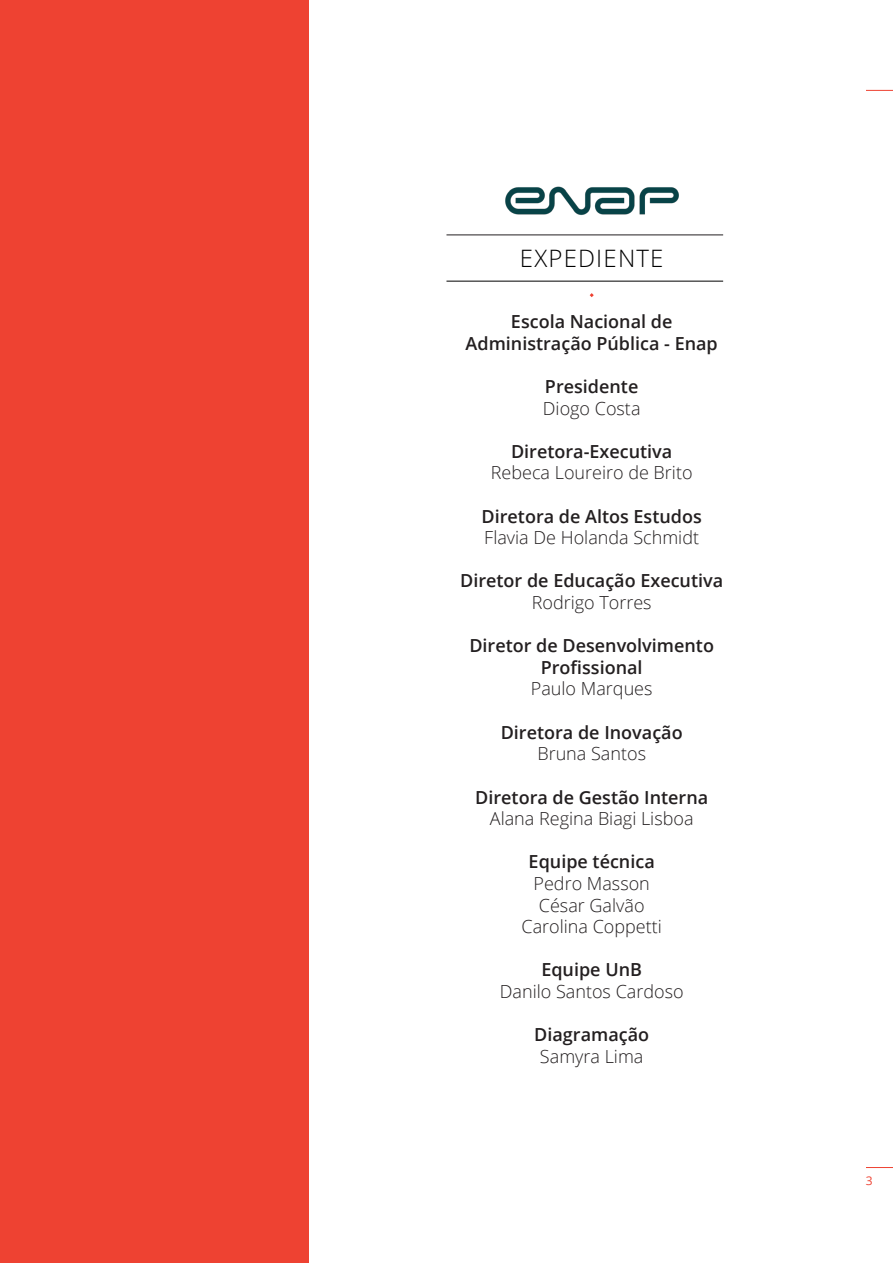
<style>
.page{position:relative;width:893px;height:1263px;background:#fff}
.page>*{position:absolute;margin:0;border:0;box-sizing:border-box;transform-origin:0 0}
.Chapter_Title_-_Alig{font:300 24px "Open Sans";letter-spacing:.05em;color:#000}
.t1{font:600 18px/21.6px "Open Sans";color:#231f20;text-align:center}
.t2{font:300 18px/21.6px "Open Sans";color:#231f20}
.t3{font:12px "Open Sans";color:#ee4232}
</style>
<div class="page">
<div style="left:0;top:0;width:308px;height:1263px;background:#ee4232"></div>
<svg style="left:866px;top:90px;width:27px;height:1px"></svg>
<svg style="left:866px;top:1167px;width:27px;height:1px"></svg>
<hr style="left:446px;top:235px;width:277px;height:1px;background:#231f20">
<hr style="left:446px;top:281px;width:277px;height:1px;background:#000">
<svg style="left:590px;top:293px;width:4px;height:4px"></svg>
<img style="left:505px;top:186px;width:174px;height:29px">
<p class="Chapter_Title_-_Alig" style="left:520px;top:242px;width:145px">EXPEDIENTE</p>
<p class="t1" style="left:466px;top:310px;width:254px">Escola Nacional de<br>Administração Pública - Enap</p>
<p class="t1" style="left:545px;top:375px;width:95px">Presidente</p>
<p class="t2" style="left:543px;top:397px;width:99px">Diogo Costa</p>
<p class="t1" style="left:511px;top:440px;width:163px">Diretora-Executiva</p>
<p class="t2" style="left:491px;top:462px;width:203px">Rebeca Loureiro de Brito</p>
<p class="t1" style="left:482px;top:505px;width:222px">Diretora de Altos Estudos</p>
<p class="t2" style="left:484px;top:526px;width:216px">Flavia De Holanda Schmidt</p>
<p class="t1" style="left:460px;top:570px;width:265px">Diretor de Educação Executiva</p>
<p class="t2" style="left:532px;top:591px;width:121px">Rodrigo Torres</p>
<p class="t1" style="left:469px;top:634px;width:246px">Diretor de Desenvolvimento</p>
<p class="t1" style="left:541px;top:656px;width:103px">Profissional</p>
<p class="t2" style="left:531px;top:678px;width:123px">Paulo Marques</p>
<p class="t1" style="left:501px;top:721px;width:183px">Diretora de Inovação</p>
<p class="t2" style="left:537px;top:742px;width:110px">Bruna Santos</p>
<p class="t1" style="left:475px;top:786px;width:234px">Diretora de Gestão Interna</p>
<p class="t2" style="left:490px;top:807px;width:205px">Alana Regina Biagi Lisboa</p>
<p class="t1" style="left:529px;top:850px;width:128px">Equipe técnica</p>
<p class="t2" style="left:533px;top:872px;width:118px">Pedro Masson<br>César Galvão</p>
<p class="t2" style="left:521px;top:915px;width:142px">Carolina Coppetti</p>
<p class="t1" style="left:541px;top:958px;width:102px">Equipe UnB</p>
<p class="t2" style="left:500px;top:980px;width:185px">Danilo Santos Cardoso</p>
<p class="t1" style="left:534px;top:1023px;width:116px">Diagramação</p>
<p class="t2" style="left:540px;top:1045px;width:105px">Samyra Lima</p>
<p class="t3" style="left:866px;top:1172px;width:8px">3</p>
</div>
